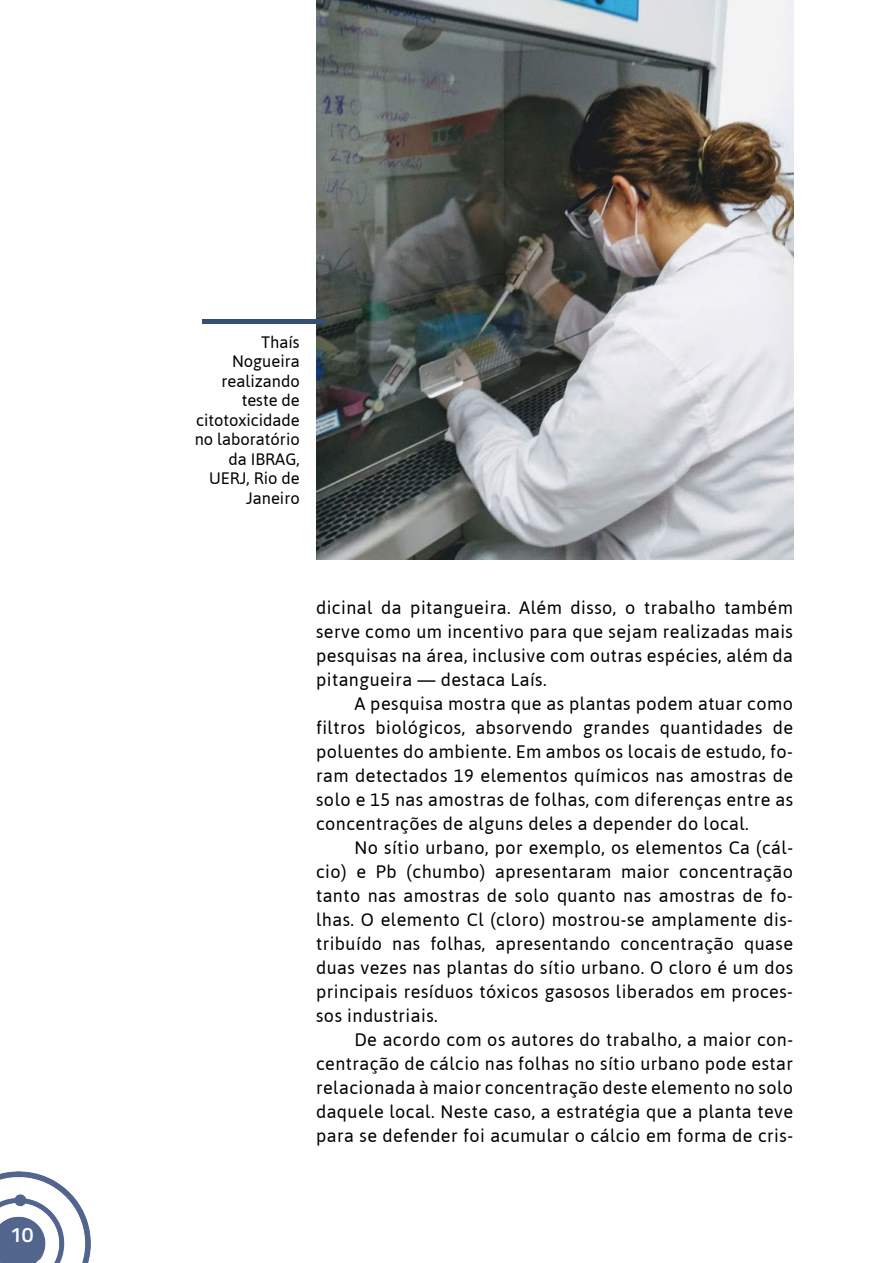
<style>
.page{position:relative;width:893px;height:1263px;background:#fff}
.page>*{position:absolute;margin:0;border:0;box-sizing:border-box;transform-origin:0 0}
.t1{font:600 21px "Titillium Web";color:#fff}
.t2{font:18px/24px "Asap";letter-spacing:.025em;color:#000;text-align:justify}
.t3{font:16.5px/19.5px "Asap";color:#000;text-align:right}
</style>
<div class="page">
<img style="left:0;top:1171px;width:91px;height:92px">
<img style="left:316px;top:0;width:477px;height:559px">
<div style="left:203px;top:319px;width:123px;height:5px;background:#354f73"></div>
<p class="t1" style="left:10px;top:1219px;width:25px">10</p>
<p class="t3" style="left:195px;top:331px;width:107px">Thaís<br>Nogueira realizando teste de citotoxicidade no laboratório da IBRAG,<br>UERJ, Rio de<br>Janeiro</p>
<p class="t2" style="left:316px;top:595px;width:478px">dicinal da pitangueira. Além disso, o trabalho também serve como um incentivo para que sejam realizadas mais pesquisas na área, inclusive com outras espécies, além da pitangueira — destaca Laís.</p>
<p class="t2" style="left:316px;top:691px;width:478px;text-indent:38px">A pesquisa mostra que as plantas podem atuar como filtros biológicos, absorvendo grandes quantidades de poluentes do ambiente. Em ambos os locais de estudo, fo&shy;ram detectados 19 elementos químicos nas amostras de solo e 15 nas amostras de folhas, com diferenças entre as concentrações de alguns deles a depender do local.</p>
<p class="t2" style="left:316px;top:835px;width:479px;text-indent:38px">No sítio urbano, por exemplo, os elementos Ca (cál&shy;cio) e Pb (chumbo) apresentaram maior concentração tanto nas amostras de solo quanto nas amostras de fo&shy;lhas. O elemento Cl (cloro) mostrou-se amplamente dis&shy;tribuído nas folhas, apresentando concentração quase duas vezes nas plantas do sítio urbano. O cloro é um dos principais resíduos tóxicos gasosos liberados em proces&shy;sos industriais.</p>
<p class="t2" style="left:316px;top:1027px;width:478px;text-indent:38px">De acordo com os autores do trabalho, a maior con&shy;centração de cálcio nas folhas no sítio urbano pode estar relacionada à maior concentração deste elemento no solo daquele local. Neste caso, a estratégia que a planta teve para se defender foi acumular o cálcio em forma de cris-</p>
</div>
